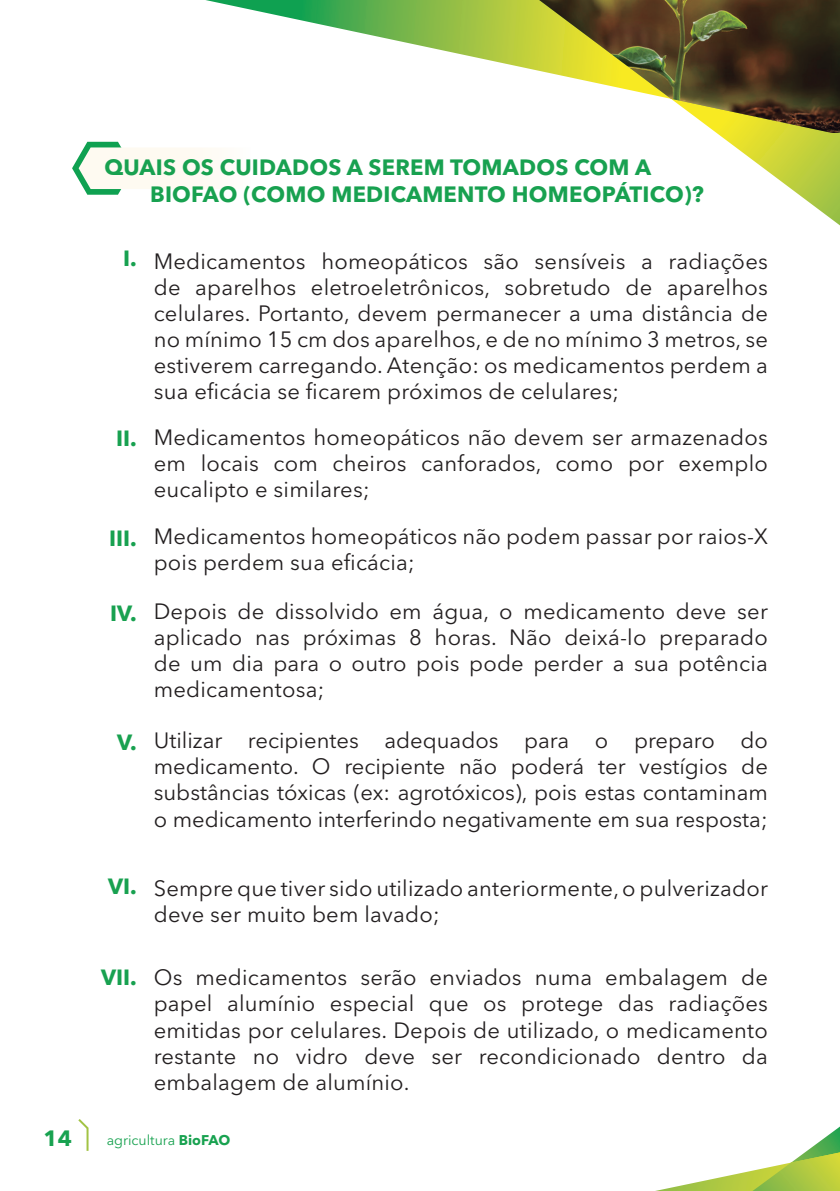
<style>
.page{position:relative;width:840px;height:1191px;background:#fff}
.page>*{position:absolute;margin:0;border:0;box-sizing:border-box;transform-origin:0 0}
.t1{font:22px/26px "Avenir Next LT Pro";letter-spacing:.01em;color:#231f20;text-align:justify}
.t2{font:700 22px "Avenir Next LT Pro";letter-spacing:.01em;color:#18a150}
.t3{font:700 22px "Avenir Next";color:#18a150}
.t4{font:700 22px "Avenir Next LT Pro";color:#18a250}
.t5{font:14px "Avenir Next LT Pro";color:#18a250}
.s1{font-weight:700}
</style>
<div class="page">
<svg style="left:78px;top:1119px;width:11px;height:32px"></svg>
<svg style="left:655px;top:1126px;width:185px;height:65px"></svg>
<svg style="left:717px;top:133px;width:122px;height:92px"></svg>
<svg style="left:206px;top:0;width:333px;height:71px"></svg>
<img style="left:539px;top:0;width:300px;height:133px">
<svg style="left:72px;top:142px;width:140px;height:53px"></svg>
<p class="t4" style="left:44px;top:1125px;width:30px">14</p>
<p class="t2" style="left:104px;top:154px;width:548px">QUAIS OS CUIDADOS A SEREM TOMADOS COM A</p>
<p class="t2" style="left:150px;top:180px;width:555px">BIOFAO (COMO MEDICAMENTO HOMEOPÁTICO)?</p>
<p class="t3" style="left:123px;top:239px;width:15px">I.</p>
<p class="t3" style="left:116px;top:419px;width:22px">II.</p>
<p class="t3" style="left:109px;top:519px;width:29px">III.</p>
<p class="t3" style="left:110px;top:594px;width:28px">IV.</p>
<p class="t3" style="left:117px;top:723px;width:21px">V.</p>
<p class="t3" style="left:108px;top:867px;width:30px">VI.</p>
<p class="t3" style="left:101px;top:958px;width:37px">VII.</p>
<p class="t1" style="left:154px;top:248px;width:615px">Medicamentos homeopáticos são sensíveis a radiações de aparelhos eletroeletrônicos, sobretudo de aparelhos celulares. Portanto, devem permanecer a uma distância de no mínimo 15 cm dos aparelhos, e de no mínimo 3 metros, se estiverem carregando. Atenção: os medicamentos perdem a sua eficácia se ficarem próximos de celulares;</p>
<p class="t1" style="left:154px;top:424px;width:615px">Medicamentos homeopáticos não devem ser armazenados em locais com cheiros canforados, como por exemplo eucalipto e similares;</p>
<p class="t1" style="left:154px;top:523px;width:615px">Medicamentos homeopáticos não podem passar por raios-X pois perdem sua eficácia;</p>
<p class="t1" style="left:154px;top:598px;width:615px">Depois de dissolvido em água, o medicamento deve ser aplicado nas próximas 8 horas. Não deixá-lo preparado de um dia para o outro pois pode perder a sua potência medicamentosa;</p>
<p class="t1" style="left:154px;top:726px;width:615px">Utilizar recipientes adequados para o preparo do medicamento. O recipiente não poderá ter vestígios de substâncias tóxicas (ex: agrotóxicos), pois estas contaminam o medicamento interferindo negativamente em sua resposta;</p>
<p class="t1" style="left:154px;top:875px;width:615px">Sempre que tiver sido utilizado anteriormente, o pulverizador deve ser muito bem lavado;</p>
<p class="t1" style="left:154px;top:964px;width:615px">Os medicamentos serão enviados numa embalagem de papel alumínio especial que os protege das radiações emitidas por celulares. Depois de utilizado, o medicamento restante no vidro deve ser recondicionado dentro da embalagem de alumínio.</p>
<p class="t5" style="left:107px;top:1131px;width:125px">agricultura <span class="s1">BioFAO</span></p>
</div>
